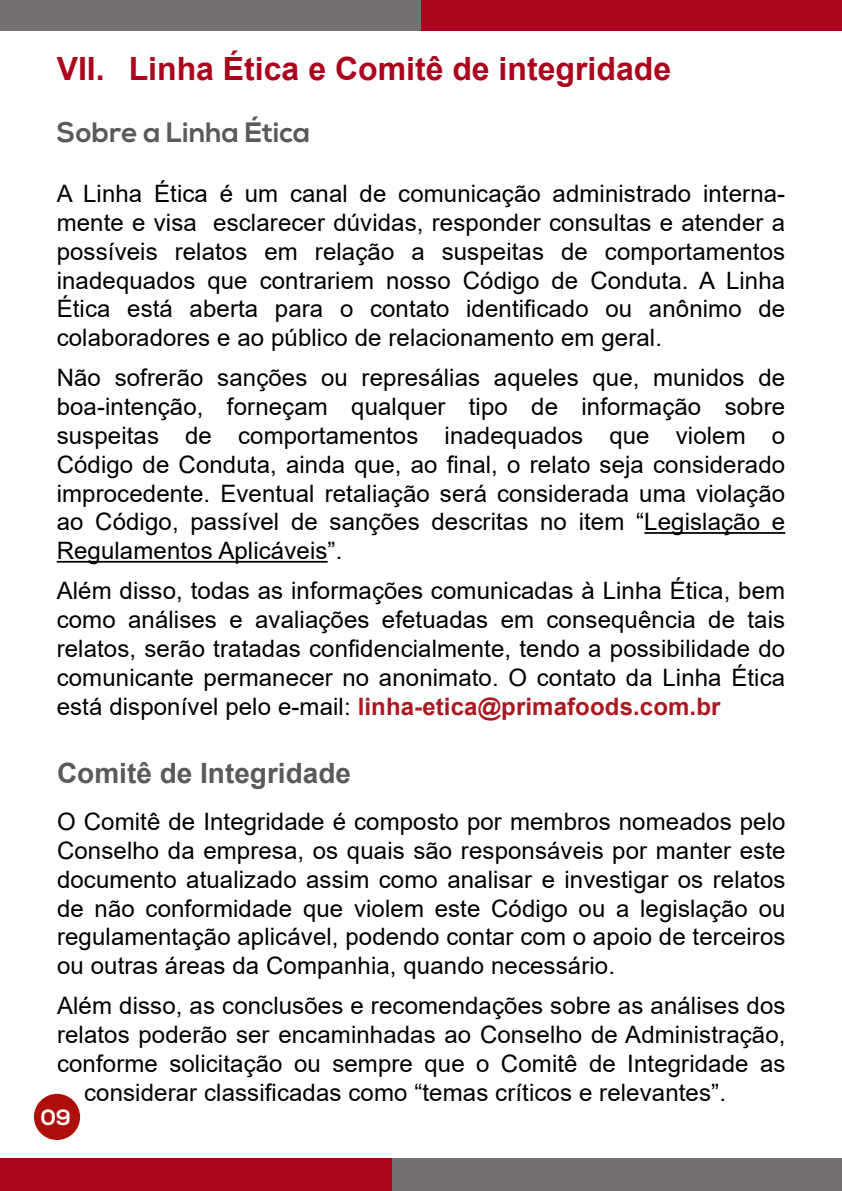
<style>
.page{position:relative;width:842px;height:1191px;background:#fff}
.page>*{position:absolute;margin:0;border:0;box-sizing:border-box;transform-origin:0 0}
.t1{font:700 32px "Arial";color:#ab051e}
.t2{font:700 28px "Arial";color:#5b5a5a}
.t3{font:700 28px "Nexa";color:#5b5a5a}
.t4{font:24px/28.8px "Arial";letter-spacing:.005em;color:#000;text-align:justify}
.t5{font:700 22px "Nexa";color:#fff}
.s1{font-weight:700;color:#aa1921}
</style>
<div class="page">
<hr style="left:644px;top:532px;width:141px;height:2px;background:#000">
<hr style="left:57px;top:561px;width:271px;height:1px;background:#000">
<div style="left:0;top:1158px;width:393px;height:33px;background:#ab051e"></div>
<div style="left:421px;top:0;width:421px;height:30px;background:#ab051e"></div>
<div style="left:393px;top:1158px;width:449px;height:33px;background:#767171"></div>
<div style="left:0;top:0;width:421px;height:30px;background:#767171"></div>
<div style="left:32px;top:1091px;width:50px;height:51px;background:#ae0f0a;border-radius:50%"></div>
<div style="left:30px;top:1089px;width:54px;height:55px;border:4px solid #fff;border-radius:50%"></div>
<h1 class="t1" style="left:57px;top:46px;width:616px">VII. Linha Ética e Comitê de integridade</h1>
<p class="t3" style="left:57px;top:116px;width:255px">Sobre a Linha Ética</p>
<p class="t4" style="left:57px;top:179px;width:730px">A Linha Ética é um canal de comunicação administrado interna&shy;mente e visa esclarecer dúvidas, responder consultas e atender a possíveis relatos em relação a suspeitas de comportamentos inadequados que contrariem nosso Código de Conduta. A Linha Ética está aberta para o contato identificado ou anônimo de colaboradores e ao público de relacionamento em geral.</p>
<p class="t4" style="left:57px;top:363px;width:730px">Não sofrerão sanções ou represálias aqueles que, munidos de boa-intenção, forneçam qualquer tipo de informação sobre suspeitas de comportamentos inadequados que violem o Código de Conduta, ainda que, ao final, o relato seja considerado improcedente. Eventual retaliação será considerada uma violação ao Código, passível de sanções descritas no item “Legislação e Regulamentos Aplicáveis”.</p>
<p class="t4" style="left:57px;top:576px;width:730px">Além disso, todas as informações comunicadas à Linha Ética, bem como análises e avaliações efetuadas em consequência de tais relatos, serão tratadas confidencialmente, tendo a possibilidade do comunicante permanecer no anonimato. O contato da Linha Ética está disponível pelo e-mail: <span class="s1">linha-etica@primafoods.com.br</span></p>
<p class="t2" style="left:57px;top:753px;width:296px">Comitê de Integridade</p>
<p class="t4" style="left:57px;top:807px;width:730px">O Comitê de Integridade é composto por membros nomeados pelo Conselho da empresa, os quais são responsáveis por manter este documento atualizado assim como analisar e investigar os relatos de não conformidade que violem este Código ou a legislação ou regulamentação aplicável, podendo contar com o apoio de terceiros ou outras áreas da Companhia, quando necessário.</p>
<p class="t4" style="left:57px;top:991px;width:730px">Além disso, as conclusões e recomendações sobre as análises dos</p>
<p class="t4" style="left:57px;top:1020px;width:730px">relatos poderão ser encaminhadas ao Conselho de Administração,</p>
<p class="t4" style="left:57px;top:1049px;width:730px">conforme solicitação ou sempre que o Comitê de Integridade as</p>
<p class="t4" style="left:84px;top:1077px;width:643px">considerar classificadas como “temas críticos e relevantes”.</p>
<p class="t5" style="left:41px;top:1104px;width:32px">09</p>
</div>
